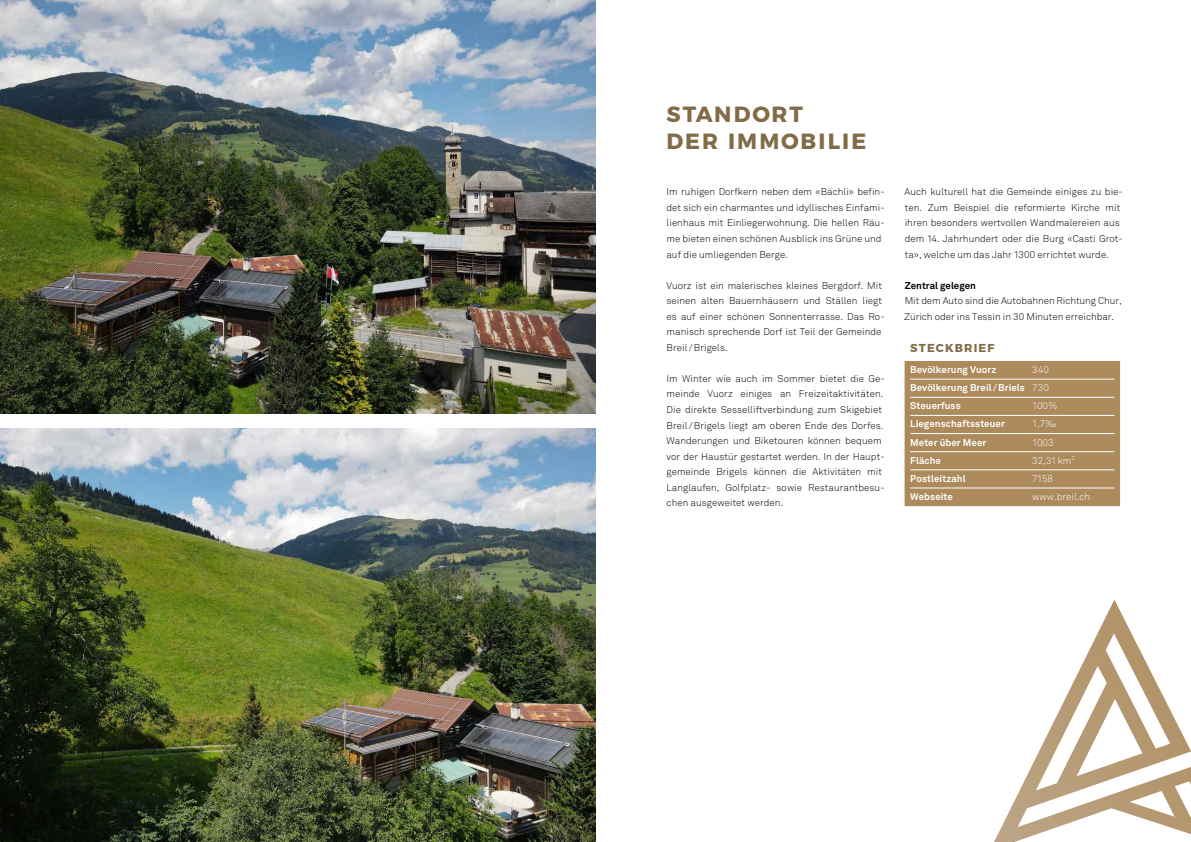
<style>
.page{position:relative;width:1191px;height:842px;background:#fff}
.page>*{position:absolute;margin:0;border:0;box-sizing:border-box;transform-origin:0 0}
.t1{font:700 22px/27px "Montserrat";letter-spacing:.095em;color:#826b47}
.t2{font:700 11.5px "Montserrat";letter-spacing:.1em;color:#826b47}
.t3{font:300 9.8px/15.6px "Akkurat";letter-spacing:.005em;color:#000}
.t4{font:700 9.8px/18.2px "Akkurat";letter-spacing:.005em;color:#fff;text-align:justify}
.t5{font:300 9.8px "Akkurat";letter-spacing:.005em;color:#fff}
.t6{font:700 9.8px "Akkurat";color:#000}
.s1{font-weight:300}
</style>
<div class="page">
<svg style="left:994px;top:600px;width:197px;height:242px"></svg>
<img style="left:0;top:429px;width:595px;height:413px">
<img style="left:0;top:0;width:595px;height:413px">
<div style="left:904px;top:361px;width:216px;height:145px;background:#ad8a5c"></div>
<hr style="left:910px;top:379px;width:122px;height:1px;background:#fff">
<hr style="left:1032px;top:379px;width:82px;height:1px;background:#fff">
<hr style="left:910px;top:397px;width:122px;height:1px;background:#fff">
<hr style="left:1032px;top:397px;width:82px;height:1px;background:#fff">
<hr style="left:910px;top:415px;width:122px;height:1px;background:#fff">
<hr style="left:1032px;top:415px;width:82px;height:1px;background:#fff">
<hr style="left:910px;top:433px;width:122px;height:1px;background:#fff">
<hr style="left:1032px;top:433px;width:82px;height:1px;background:#fff">
<hr style="left:910px;top:451px;width:122px;height:1px;background:#fff">
<hr style="left:1032px;top:451px;width:82px;height:1px;background:#fff">
<hr style="left:910px;top:470px;width:122px;height:1px;background:#fff">
<hr style="left:1032px;top:470px;width:82px;height:1px;background:#fff">
<hr style="left:910px;top:488px;width:122px;height:1px;background:#fff">
<hr style="left:1032px;top:488px;width:82px;height:1px;background:#fff">
<h1 class="t1" style="left:666px;top:99px;width:201px">STANDORT<br>DER IMMOBILIE</h1>
<p class="t3" style="left:666px;top:184px;width:220px">Im ruhigen Dorfkern neben dem «Bächli» befin&shy;det sich ein charmantes und idyllisches Einfami&shy;lienhaus mit Einliegerwohnung. Die hellen Räu&shy;me bieten einen schönen Ausblick ins Grüne und auf die umliegenden Berge.</p>
<p class="t3" style="left:666px;top:278px;width:220px">Vuorz ist ein malerisches kleines Bergdorf. Mit seinen alten Bauernhäusern und Ställen liegt es auf einer schönen Sonnenterrasse. Das Ro&shy;manisch sprechende Dorf ist Teil der Gemeinde Breil/Brigels.</p>
<p class="t3" style="left:666px;top:371px;width:220px">Im Winter wie auch im Sommer bietet die Ge&shy;meinde Vuorz einiges an Freizeitaktivitäten.<br>Die direkte Sesselliftverbindung zum Skigebiet Breil/Brigels liegt am oberen Ende des Dorfes.<br>Wanderungen und Biketouren können bequem vor der Haustür gestartet werden. In der Haupt&shy;gemeinde Brigels können die Aktivitäten mit Langlaufen, Golfplatz- sowie Restaurantbesu&shy;chen ausgeweitet werden.</p>
<p class="t3" style="left:904px;top:184px;width:220px">Auch kulturell hat die Gemeinde einiges zu bie&shy;ten. Zum Beispiel die reformierte Kirche mit ihren besonders wertvollen Wandmalereien aus dem 14. Jahrhundert oder die Burg «Casti Grot&shy;ta», welche um das Jahr 1300 errichtet wurde.</p>
<p class="t6" style="left:904px;top:279px;width:73px">Zentral gelegen</p>
<p class="t3" style="left:904px;top:293px;width:219px">Mit dem Auto sind die Autobahnen Richtung Chur,<br>Zürich oder ins Tessin in 30 Minuten erreichbar.</p>
<p class="t2" style="left:910px;top:339px;width:86px">STECKBRIEF</p>
<p class="t4" style="left:910px;top:360px;width:88px">Bevölkerung Vuorz</p>
<p class="t4" style="left:910px;top:360px;width:140px;text-indent:122px"><span class="s1">340<br></span>Bevölkerung Breil/Briels <span class="s1">730<br></span>Steuerfuss</p>
<p class="t5" style="left:1032px;top:400px;width:27px">100%</p>
<p class="t4" style="left:910px;top:415px;width:96px">Liegenschaftssteuer</p>
<p class="t5" style="left:1032px;top:418px;width:26px">1,7‰</p>
<p class="t4" style="left:910px;top:433px;width:78px">Meter über Meer</p>
<p class="t5" style="left:1032px;top:436px;width:23px">1003</p>
<p class="t4" style="left:910px;top:451px;width:32px">Fläche</p>
<p class="t5" style="left:1032px;top:454px;width:44px">32,31km<sup>2</sup></p>
<p class="t4" style="left:910px;top:469px;width:57px">Postleitzahl</p>
<p class="t5" style="left:1032px;top:473px;width:22px">7158</p>
<p class="t4" style="left:910px;top:487px;width:44px">Webseite</p>
<p class="t5" style="left:1032px;top:491px;width:60px">www.breil.ch</p>
</div>
